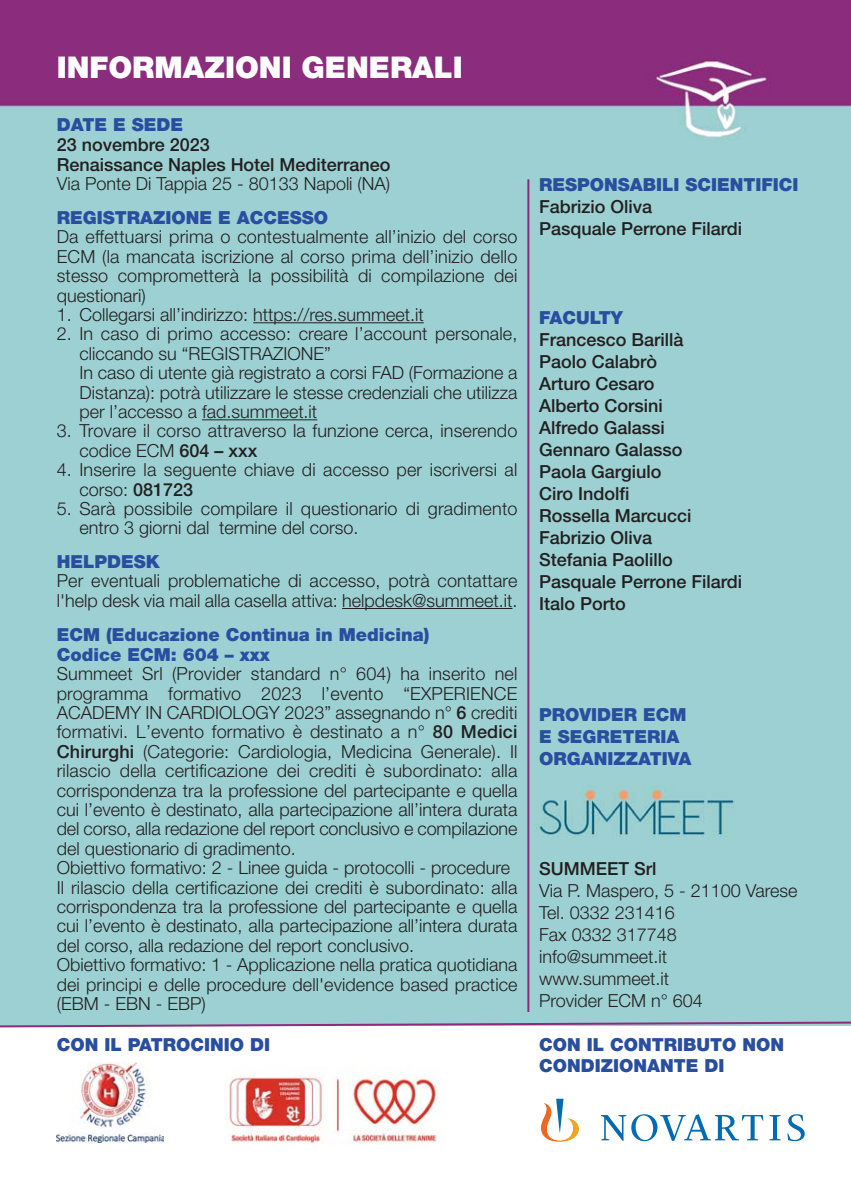
<style>
.page{position:relative;width:851px;height:1191px;background:#fff}
.page>*{position:absolute;margin:0;border:0;box-sizing:border-box;transform-origin:0 0}
.t1{font:900 30px "Helvetica Neue";color:#fff}
.t2{font:300 18px/19.4px "Helvetica Neue";color:#231f20}
.t3{font:500 18px/22px "Helvetica Neue";color:#231f20}
.t4{font:900 18px/22px "Helvetica Neue";color:#294e9f}
.s1{font-weight:500}
</style>
<div class="page">
<img style="left:0;top:0;width:850px;height:1020px">
<hr style="left:253px;top:322px;width:170px;height:1px;background:#231f20">
<hr style="left:202px;top:419px;width:115px;height:1px;background:#231f20">
<hr style="left:342px;top:608px;width:170px;height:1px;background:#231f20">
<img style="left:535px;top:786px;width:201px;height:51px">
<svg style="left:541px;top:1098px;width:263px;height:43px"></svg>
<hr style="left:527px;top:179px;width:2px;height:833px;background:#8d2a7c">
<svg style="left:0;top:1020px;width:850px;height:8px"></svg>
<img style="left:57px;top:1062px;width:106px;height:80px">
<img style="left:225px;top:1069px;width:214px;height:75px">
<h1 class="t1" style="left:57px;top:57px;width:407px">INFORMAZIONI GENERALI</h1>
<p class="t4" style="left:57px;top:115px;width:128px">DATE E SEDE</p>
<p class="t3" style="left:57px;top:136px;width:335px;line-height:20px">23 novembre 2023<br>Renaissance Naples Hotel Mediterraneo</p>
<p class="t2" style="left:57px;top:175px;width:335px">Via Ponte Di Tappia 25 - 80133 Napoli (NA)</p>
<p class="t4" style="left:57px;top:208px;width:273px">REGISTRAZIONE E ACCESSO</p>
<p class="t2" style="left:57px;top:229px;width:462px;text-align:justify">Da effettuarsi prima o contestualmente all’inizio del corso ECM (la mancata iscrizione al corso prima dell’inizio dello stesso comprometterà la possibilità di compilazione dei questionari)</p>
<p class="t2" style="left:57px;top:306px;width:368px">1. Collegarsi all’indirizzo: https://res.summeet.it</p>
<p class="t2" style="left:79px;top:326px;width:439px;text-indent:-23px">2. In caso di primo accesso: creare l’account personale, cliccando su “REGISTRAZIONE”<br>In caso di utente già registrato a corsi FAD (Formazione a Distanza): potrà utilizzare le stesse credenziali che utilizza per l’accesso a fad.summeet.it</p>
<p class="t2" style="left:79px;top:423px;width:439px;text-indent:-23px">3. Trovare il corso attraverso la funzione cerca, inserendo codice ECM <span class="s1">604 – xxx</span></p>
<p class="t2" style="left:79px;top:462px;width:439px;text-indent:-23px">4. Inserire la seguente chiave di accesso per iscriversi al corso: <span class="s1">081723</span></p>
<p class="t2" style="left:79px;top:500px;width:439px;text-indent:-23px">5. Sarà possibile compilare il questionario di gradimento entro 3 giorni dal termine del corso.</p>
<p class="t4" style="left:57px;top:552px;width:104px">HELPDESK</p>
<p class="t2" style="left:57px;top:573px;width:462px">Per eventuali problematiche di accesso, potrà contattare l'help desk via mail alla casella attiva: helpdesk@summeet.it.</p>
<p class="t4" style="left:57px;top:626px;width:374px;line-height:20px">ECM (Educazione Continua in Medicina)<br>Codice ECM: 604 – xxx</p>
<p class="t2" style="left:57px;top:665px;width:462px">Summeet Srl (Provider standard n° 604) ha inserito nel programma formativo 2023 l’evento “EXPERIENCE ACADEMY IN CARDIOLOGY 2023” assegnando n° <span class="s1">6</span> crediti formativi. L’evento formativo è destinato a n° <span class="s1">80 Medici Chirurghi</span> (Categorie: Cardiologia, Medicina Generale). Il rilascio della certificazione dei crediti è subordinato: alla corrispondenza tra la professione del partecipante e quella cui l’evento è destinato, alla partecipazione all’intera durata del corso, alla redazione del report conclusivo e compilazione del questionario di gradimento.<br>Obiettivo formativo: 2 - Linee guida - protocolli - procedure Il rilascio della certificazione dei crediti è subordinato: alla corrispondenza tra la professione del partecipante e quella cui l’evento è destinato, alla partecipazione all’intera durata del corso, alla redazione del report conclusivo.<br>Obiettivo formativo: 1 - Applicazione nella pratica quotidiana dei principi e delle procedure dell'evidence based practice (EBM - EBN - EBP)</p>
<p class="t4" style="left:57px;top:1034px;width:215px">CON IL PATROCINIO DI</p>
<p class="t4" style="left:539px;top:175px;width:261px">RESPONSABILI SCIENTIFICI</p>
<p class="t3" style="left:539px;top:198px;width:204px">Fabrizio Oliva<br>Pasquale Perrone Filardi</p>
<p class="t4" style="left:539px;top:308px;width:85px">FACULTY</p>
<p class="t3" style="left:539px;top:330px;width:204px">Francesco Barillà<br>Paolo Calabrò<br>Arturo Cesaro<br>Alberto Corsini<br>Alfredo Galassi<br>Gennaro Galasso<br>Paola Gargiulo<br>Ciro Indolfi<br>Rossella Marcucci<br>Fabrizio Oliva<br>Stefania Paolillo<br>Pasquale Perrone Filardi<br>Italo Porto</p>
<p class="t4" style="left:539px;top:704px;width:154px">PROVIDER ECM<br>E SEGRETERIA<br>ORGANIZZATIVA</p>
<p class="t3" style="left:539px;top:859px;width:119px">SUMMEET Srl</p>
<p class="t2" style="left:539px;top:881px;width:260px;line-height:22px">Via P. Maspero, 5 - 21100 Varese<br>Tel. 0332 231416<br>Fax 0332 317748 info@summeet.it www.summeet.it<br>Provider ECM n° 604</p>
<p class="t4" style="left:539px;top:1035px;width:246px">CON IL CONTRIBUTO NON<br>CONDIZIONANTE DI</p>
</div>
